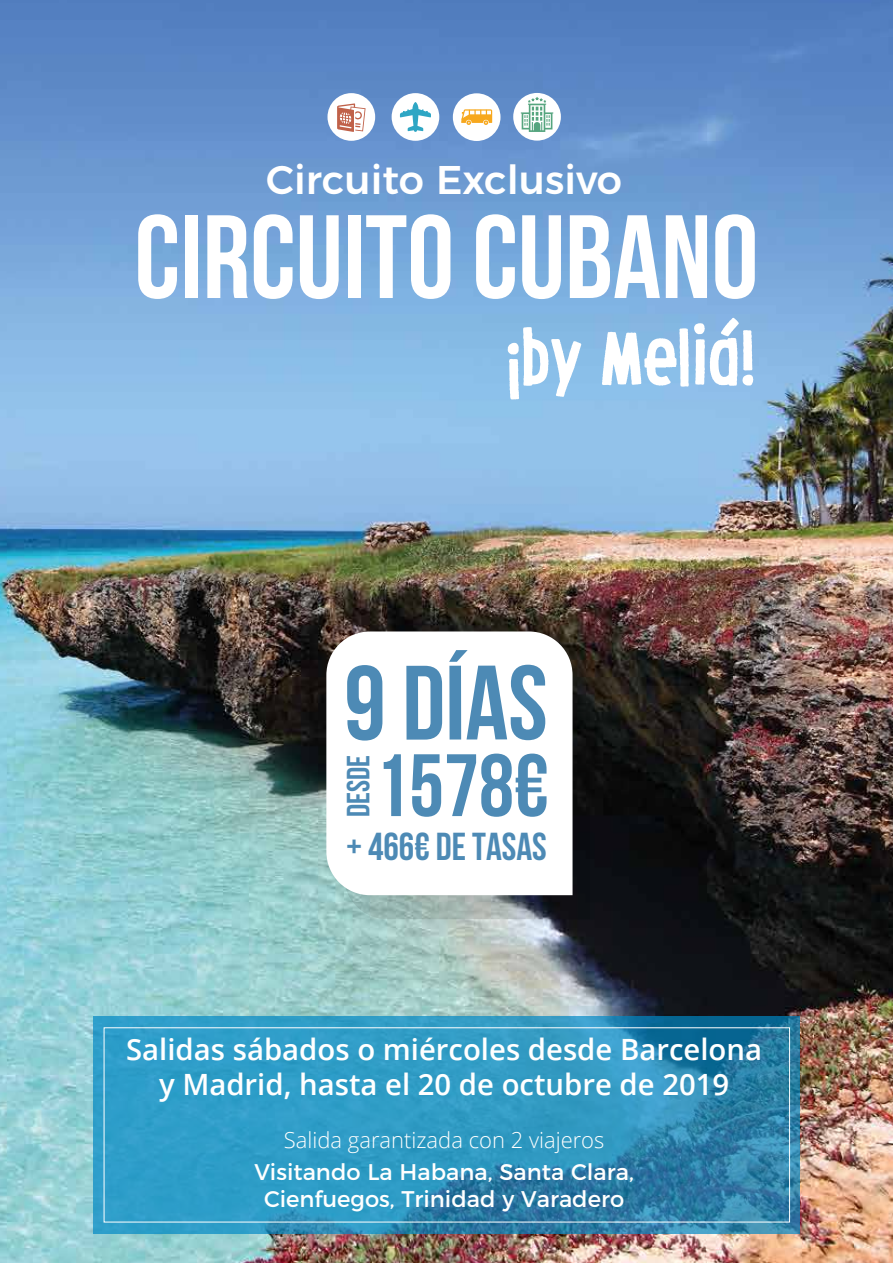
<style>
.page{position:relative;width:893px;height:1263px;background:#fff}
.page>*{position:absolute;margin:0;border:0;box-sizing:border-box;transform-origin:0 0}
.t1{font:700 118.2px "Bebas Neue";color:#fff}
.t2{font:105.45px "Bebas Neue";color:#4d8ab5}
.t3{font:700 88.2px "Bebas Neue";color:#4d8ab5}
.t4{font:71.4px "Le Osler Rough";color:#fff}
.t5{font:500 40.05px "Montserrat";color:#fff}
.t6{font:700 39px "Bebas Neue";color:#4d8ab5}
.t7{font:700 32.1px "Bebas Neue";color:#4d8ab5}
.t8{font:600 29.25px/35.1px "Open Sans";color:#fff;text-align:center}
.t9{font:22.65px/27.2px "Montserrat";color:#fff;text-align:center}
.t10{font:300 22.05px "Open Sans";color:#fff}
</style>
<div class="page">
<img style="left:0;top:0;width:893px;height:1263px">
<svg style="left:94px;top:1016px;width:706px;height:218px;background:#2e92bc"></svg>
<div style="left:392px;top:93px;width:47px;height:48px;background:#fff;border-radius:50%"></div>
<svg style="left:400px;top:102px;width:31px;height:30px"></svg>
<div style="left:513px;top:93px;width:48px;height:48px;background:#fff;border-radius:50%"></div>
<div style="left:453px;top:93px;width:47px;height:48px;background:#fff;border-radius:50%"></div>
<svg style="left:461px;top:109px;width:31px;height:16px"></svg>
<div style="left:327px;top:93px;width:48px;height:48px;background:#fff;border-radius:50%"></div>
<div style="left:104px;top:1027px;width:686px;height:195px;border:1px solid #fff"></div>
<svg style="left:337px;top:103px;width:29px;height:29px"></svg>
<svg style="left:521px;top:97px;width:32px;height:35px"></svg>
<svg style="left:344px;top:655px;width:246px;height:264px;background:#505a5a"></svg>
<svg style="left:326px;top:631px;width:247px;height:264px"></svg>
<h3 class="t5" style="left:266px;top:148px;width:357px">Circuito Exclusivo</h3>
<h1 class="t1" style="left:135px;top:192px;width:625px">CIRCUITO CUBANO</h1>
<h3 class="t4" style="left:508px;top:318px;width:253px">¡by Meliá!</h3>
<h2 class="t2" style="left:344px;top:645px;width:205px">9 DÍAS</h2>
<p class="t7" style="left:341px;top:817px;width:63px;rotate:-90deg">DESDE</p>
<h3 class="t3" style="left:374px;top:737px;width:176px">1578€</h3>
<h3 class="t6" style="left:347px;top:825px;width:202px">+ 466€ DE TASAS</h3>
<p class="t8" style="left:126px;top:1031px;width:637px">Salidas sábados o miércoles desde Barcelona y Madrid, hasta el 20 de octubre de 2019</p>
<p class="t10" style="left:284px;top:1124px;width:322px">Salida garantizada con 2 viajeros</p>
<p class="t9" style="left:254px;top:1156px;width:381px">Visitando La Habana, Santa Clara,<br>Cienfuegos, Trinidad y Varadero</p>
</div>
